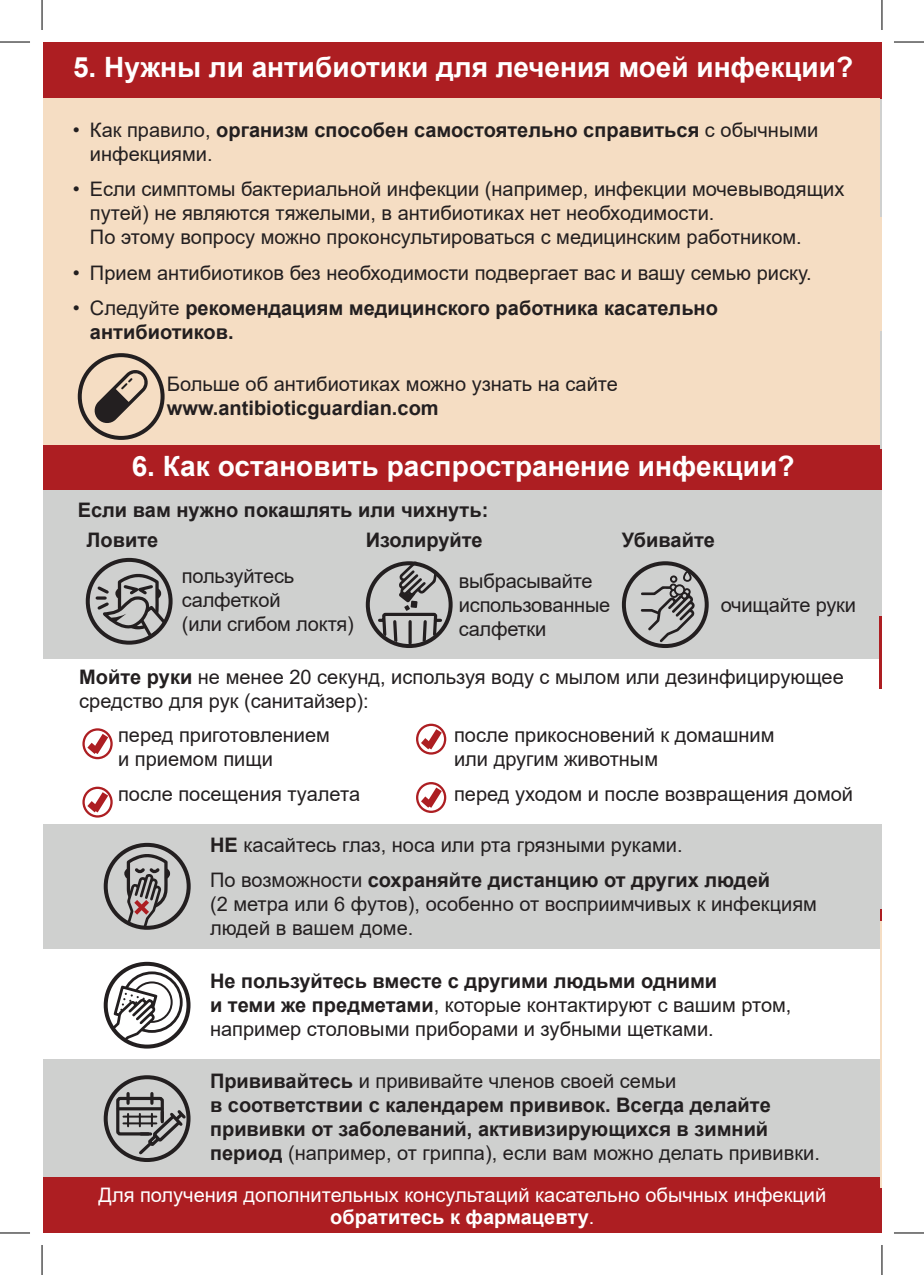
<style>
.page{position:relative;width:924px;height:1275px;background:#fff}
.page>*{position:absolute;margin:0;border:0;box-sizing:border-box;transform-origin:0 0}
.t1{font:700 28px "Arial";color:#fff}
.t2{font:20px/24px "Arial";color:#231f20}
.t3{font:700 20px/24px "Arial";color:#231f20}
.t4{font:20px/22px "Arial";color:#fff;text-align:center}
.s1{font-weight:400}
.s2{font-weight:700}
</style>
<div class="page">
<div style="left:43px;top:43px;width:838px;height:56px;background:#ad1e22"></div>
<div style="left:43px;top:99px;width:838px;height:346px;background:#f5ddc3"></div>
<div style="left:43px;top:1176px;width:838px;height:57px;background:#ad1e22"></div>
<div style="left:78px;top:353px;width:86px;height:87px;border:4px solid #231f20;border-radius:50%"></div>
<svg style="left:94px;top:370px;width:54px;height:53px"></svg>
<div style="left:43px;top:445px;width:838px;height:45px;background:#ad1e22"></div>
<div style="left:43px;top:490px;width:838px;height:168px;background:#cfd0cf"></div>
<div style="left:43px;top:824px;width:838px;height:125px;background:#cfd0cf"></div>
<div style="left:43px;top:1059px;width:838px;height:117px;background:#cfd0cf"></div>
<svg style="left:95px;top:574px;width:74px;height:66px"></svg>
<div style="left:86px;top:558px;width:86px;height:86px;border:4px solid #231f20;border-radius:50%"></div>
<svg style="left:123px;top:973px;width:58px;height:58px"></svg>
<div style="left:121px;top:971px;width:61px;height:61px;border:3px solid #231f20;border-radius:50%"></div>
<div style="left:131px;top:981px;width:41px;height:42px;border:2px solid #231f20;border-radius:50%"></div>
<svg style="left:108px;top:966px;width:51px;height:79px"></svg>
<div style="left:104px;top:961px;width:86px;height:87px;border:4px solid #231f20;border-radius:50%"></div>
<div style="left:104px;top:843px;width:86px;height:86px;border:4px solid #231f20;border-radius:50%"></div>
<svg style="left:124px;top:854px;width:46px;height:75px"></svg>
<div style="left:621px;top:561px;width:87px;height:87px;border:4px solid #231f20;border-radius:50%"></div>
<svg style="left:640px;top:571px;width:55px;height:71px"></svg>
<div style="left:680px;top:592px;width:8px;height:7px;border:2px solid #231f20;border-radius:50%"></div>
<div style="left:104px;top:1075px;width:86px;height:87px;border:4px solid #231f20;border-radius:50%"></div>
<svg style="left:114px;top:1093px;width:74px;height:64px"></svg>
<svg style="left:82px;top:728px;width:31px;height:32px"></svg>
<svg style="left:82px;top:786px;width:31px;height:32px"></svg>
<svg style="left:416px;top:723px;width:31px;height:32px"></svg>
<svg style="left:416px;top:782px;width:31px;height:31px"></svg>
<hr style="left:879px;top:617px;width:2px;height:72px;background:#ad1e22">
<hr style="left:879px;top:332px;width:2px;height:117px;background:#cfd0cf">
<hr style="left:879px;top:909px;width:2px;height:46px;background:#ad1e22">
<hr style="left:879px;top:99px;width:2px;height:118px;background:#cfd0cf">
<hr style="left:879px;top:921px;width:2px;height:266px;background:#f5ddc3">
<svg style="left:376px;top:561px;width:70px;height:83px"></svg>
<div style="left:365px;top:561px;width:87px;height:87px;border:4px solid #231f20;border-radius:50%"></div>
<hr style="left:0;top:42px;width:30px;height:1px;background:#000">
<hr style="left:893px;top:42px;width:30px;height:1px;background:#000">
<hr style="left:0;top:1232px;width:30px;height:1px;background:#000">
<hr style="left:893px;top:1232px;width:30px;height:1px;background:#000">
<hr style="left:42px;top:0;width:1px;height:30px;background:#000">
<hr style="left:42px;top:1245px;width:1px;height:30px;background:#000">
<hr style="left:881px;top:0;width:1px;height:30px;background:#000">
<hr style="left:881px;top:1245px;width:1px;height:30px;background:#000">
<p class="t1" style="left:73px;top:48px;width:781px">5. Нужны ли антибиотики для лечения моей инфекции?</p>
<p class="t3" style="left:90px;top:118px;width:729px;text-indent:-17px"><span class="s1">• Как правило,</span> организм способен самостоятельно справиться <span class="s1">с обычными инфекциями.</span></p>
<p class="t2" style="left:90px;top:177px;width:755px;text-indent:-17px">• Если симптомы бактериальной инфекции (например, инфекции мочевыводящих путей) не являются тяжелыми, в антибиотиках нет необходимости.<br>По этому вопросу можно проконсультироваться с медицинским работником.</p>
<p class="t2" style="left:73px;top:261px;width:739px">• Прием антибиотиков без необходимости подвергает вас и вашу семью риску.</p>
<p class="t3" style="left:90px;top:296px;width:629px;text-indent:-17px"><span class="s1">• Следуйте</span> рекомендациям медицинского работника касательно антибиотиков.</p>
<p class="t2" style="left:167px;top:372px;width:452px">Больше об антибиотиках можно узнать на сайте <span class="s2">www.antibioticguardian.com</span></p>
<p class="t1" style="left:132px;top:447px;width:664px">6. Как остановить распространение инфекции?</p>
<p class="t3" style="left:78px;top:498px;width:412px">Если вам нужно покашлять или чихнуть:</p>
<p class="t3" style="left:87px;top:528px;width:73px">Ловите</p>
<p class="t3" style="left:365px;top:528px;width:118px">Изолируйте</p>
<p class="t3" style="left:621px;top:528px;width:94px">Убивайте</p>
<p class="t2" style="left:182px;top:564px;width:173px">пользуйтесь салфеткой<br>(или сгибом локтя)</p>
<p class="t2" style="left:458px;top:569px;width:153px">выбрасывайте использованные салфетки</p>
<p class="t2" style="left:720px;top:593px;width:137px">очищайте руки</p>
<p class="t2" style="left:79px;top:665px;width:765px"><span class="s2">Мойте руки</span> не менее 20 секунд, используя воду с мылом или дезинфицирующее средство для рук (санитайзер):</p>
<p class="t2" style="left:118px;top:722px;width:213px">перед приготовлением и приемом пищи</p>
<p class="t2" style="left:118px;top:782px;width:243px">после посещения туалета</p>
<p class="t2" style="left:454px;top:722px;width:322px">после прикосновений к домашним или другим животным</p>
<p class="t2" style="left:454px;top:782px;width:400px">перед уходом и после возвращения домой</p>
<p class="t2" style="left:210px;top:832px;width:474px"><span class="s2">НЕ</span> касайтесь глаз, носа или рта грязными руками.</p>
<p class="t2" style="left:210px;top:868px;width:608px">По возможности <span class="s2">сохраняйте дистанцию от других людей<br></span>(2 метра или 6 футов), особенно от восприимчивых к инфекциям людей в вашем доме.</p>
<p class="t2" style="left:210px;top:969px;width:582px"><span class="s2">Не пользуйтесь вместе с другими людьми одними<br>и теми же предметами</span>, которые контактируют с вашим ртом, например столовыми приборами и зубными щетками.</p>
<p class="t3" style="left:210px;top:1069px;width:611px">Прививайтесь <span class="s1">и прививайте членов своей семьи<br></span>в соответствии с календарем прививок. Всегда делайте прививки от заболеваний, активизирующихся в зимний период <span class="s1">(например, от гриппа), если вам можно делать прививки.</span></p>
<p class="t4" style="left:98px;top:1183px;width:729px">Для получения дополнительных консультаций касательно обычных инфекций <span class="s2">обратитесь к фармацевту</span>.</p>
</div>
